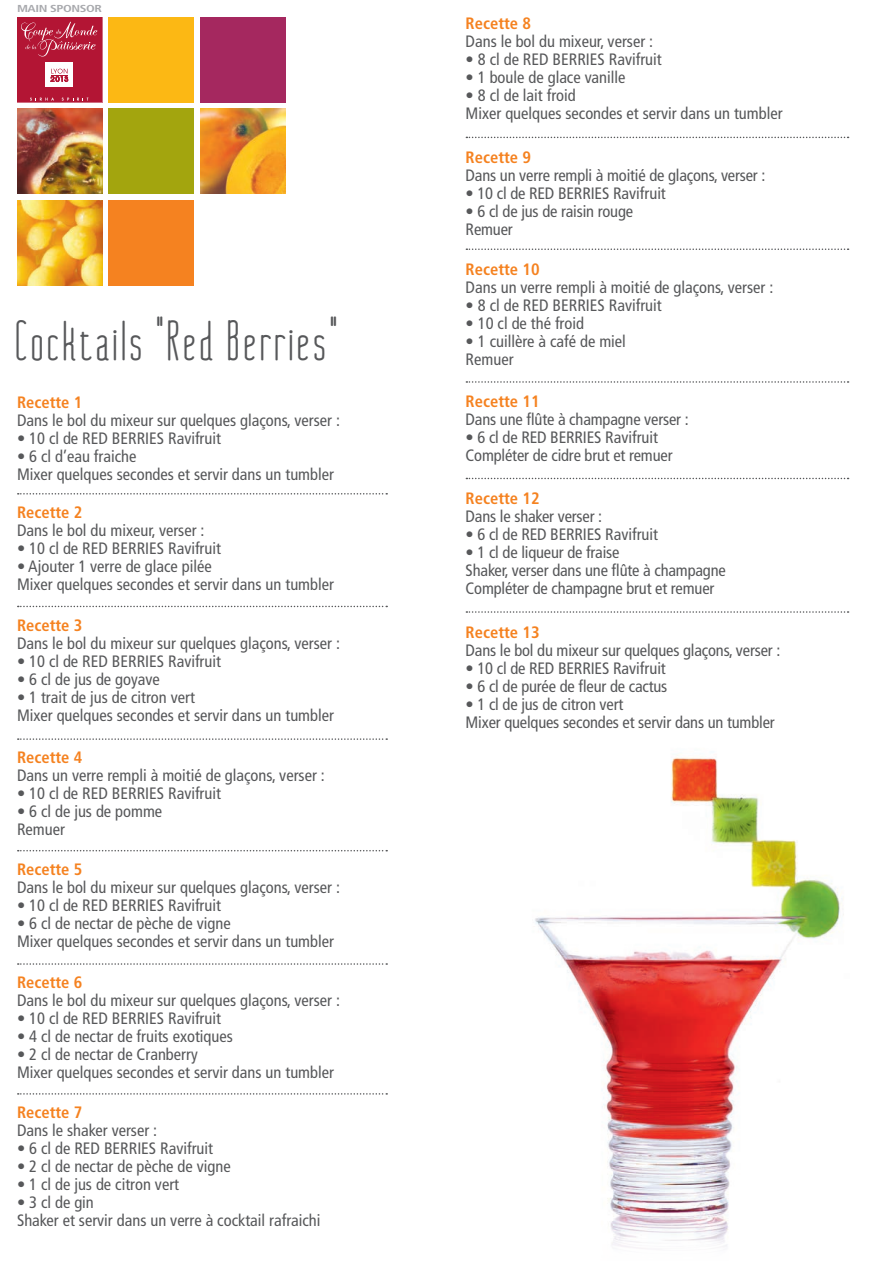
<style>
.page{position:relative;width:893px;height:1263px;background:#fff}
.page>*{position:absolute;margin:0;border:0;box-sizing:border-box;transform-origin:0 0}
.t1{font:700 48px "Nue";letter-spacing:.09em;color:#57585a}
.t2{font:condensed 16.5px/18px "Frutiger";color:#57585a}
.t3{font:700 condensed 16.5px "Frutiger";color:#f58220}
.t4{font:700 condensed 10.2px "Frutiger";letter-spacing:-.03em;color:#a8a9ad;scale:1.33 1}
.t5{font:7.2px "Avant Garde Gothic Itc T";color:#b31534;scale:1.11 1}
</style>
<div class="page">
<img style="left:535px;top:757px;width:309px;height:492px">
<svg style="left:18px;top:493px;width:369px;height:1px"></svg>
<svg style="left:18px;top:606px;width:369px;height:1px"></svg>
<svg style="left:18px;top:738px;width:369px;height:2px"></svg>
<svg style="left:18px;top:850px;width:369px;height:1px"></svg>
<svg style="left:18px;top:963px;width:369px;height:2px"></svg>
<svg style="left:18px;top:1093px;width:369px;height:2px"></svg>
<svg style="left:466px;top:248px;width:383px;height:2px"></svg>
<svg style="left:466px;top:137px;width:383px;height:1px"></svg>
<svg style="left:466px;top:381px;width:383px;height:2px"></svg>
<svg style="left:466px;top:478px;width:383px;height:1px"></svg>
<svg style="left:466px;top:611px;width:383px;height:2px"></svg>
<img style="left:17px;top:109px;width:85px;height:85px">
<div style="left:109px;top:17px;width:85px;height:85px;background:#fcb814"></div>
<div style="left:109px;top:109px;width:85px;height:85px;background:#a3a50e"></div>
<img style="left:17px;top:200px;width:85px;height:85px">
<div style="left:200px;top:17px;width:85px;height:85px;background:#a5285f"></div>
<div style="left:109px;top:200px;width:85px;height:85px;background:#f58220"></div>
<img style="left:200px;top:109px;width:85px;height:85px">
<svg style="left:17px;top:17px;width:85px;height:85px;background:#bd344e"></svg>
<p class="t4" style="left:17px;top:3px;width:65px">MAIN SPONSOR</p>
<p class="t5" style="left:51px;top:75px;width:17px">2013</p>
<h1 class="t1" style="left:17px;top:309px;width:323px">Cocktails "Red Berries"</h1>
<p class="t3" style="left:17px;top:392px;width:67px">Recette 1</p>
<p class="t2" style="left:17px;top:411px;width:325px">Dans le bol du mixeur sur quelques glaçons, verser :</p>
<p class="t2" style="left:17px;top:429px;width:206px">• 10 cl de RED BERRIES Ravifruit</p>
<p class="t2" style="left:17px;top:447px;width:318px">• 6 cl d’eau fraiche<br>Mixer quelques secondes et servir dans un tumbler</p>
<p class="t3" style="left:17px;top:502px;width:67px">Recette 2</p>
<p class="t2" style="left:17px;top:521px;width:189px">Dans le bol du mixeur, verser :</p>
<p class="t2" style="left:17px;top:539px;width:206px">• 10 cl de RED BERRIES Ravifruit</p>
<p class="t2" style="left:17px;top:557px;width:318px">• Ajouter 1 verre de glace pilée<br>Mixer quelques secondes et servir dans un tumbler</p>
<p class="t3" style="left:17px;top:615px;width:67px">Recette 3</p>
<p class="t2" style="left:17px;top:634px;width:325px">Dans le bol du mixeur sur quelques glaçons, verser :</p>
<p class="t2" style="left:17px;top:652px;width:206px">• 10 cl de RED BERRIES Ravifruit</p>
<p class="t2" style="left:17px;top:670px;width:144px">• 6 cl de jus de goyave</p>
<p class="t2" style="left:17px;top:688px;width:318px">• 1 trait de jus de citron vert<br>Mixer quelques secondes et servir dans un tumbler</p>
<p class="t3" style="left:17px;top:748px;width:67px">Recette 4</p>
<p class="t2" style="left:17px;top:767px;width:309px">Dans un verre rempli à moitié de glaçons, verser :</p>
<p class="t2" style="left:17px;top:785px;width:206px">• 10 cl de RED BERRIES Ravifruit</p>
<p class="t2" style="left:17px;top:803px;width:147px">• 6 cl de jus de pomme<br>Remuer</p>
<p class="t3" style="left:17px;top:859px;width:67px">Recette 5</p>
<p class="t2" style="left:17px;top:878px;width:325px">Dans le bol du mixeur sur quelques glaçons, verser :</p>
<p class="t2" style="left:17px;top:896px;width:206px">• 10 cl de RED BERRIES Ravifruit</p>
<p class="t2" style="left:17px;top:914px;width:318px">• 6 cl de nectar de pèche de vigne<br>Mixer quelques secondes et servir dans un tumbler</p>
<p class="t3" style="left:17px;top:973px;width:67px">Recette 6</p>
<p class="t2" style="left:17px;top:991px;width:325px">Dans le bol du mixeur sur quelques glaçons, verser :</p>
<p class="t2" style="left:17px;top:1009px;width:206px">• 10 cl de RED BERRIES Ravifruit</p>
<p class="t2" style="left:17px;top:1027px;width:217px">• 4 cl de nectar de fruits exotiques</p>
<p class="t2" style="left:17px;top:1045px;width:318px">• 2 cl de nectar de Cranberry<br>Mixer quelques secondes et servir dans un tumbler</p>
<p class="t3" style="left:17px;top:1102px;width:67px">Recette 7</p>
<p class="t2" style="left:17px;top:1121px;width:142px">Dans le shaker verser :</p>
<p class="t2" style="left:17px;top:1139px;width:198px">• 6 cl de RED BERRIES Ravifruit</p>
<p class="t2" style="left:17px;top:1157px;width:215px">• 2 cl de nectar de pèche de vigne</p>
<p class="t2" style="left:17px;top:1175px;width:164px">• 1 cl de jus de citron vert</p>
<p class="t2" style="left:17px;top:1193px;width:305px">• 3 cl de gin<br>Shaker et servir dans un verre à cocktail rafraichi</p>
<p class="t3" style="left:466px;top:14px;width:67px">Recette 8</p>
<p class="t2" style="left:466px;top:33px;width:189px">Dans le bol du mixeur, verser :</p>
<p class="t2" style="left:466px;top:51px;width:198px">• 8 cl de RED BERRIES Ravifruit</p>
<p class="t2" style="left:466px;top:69px;width:161px">• 1 boule de glace vanille</p>
<p class="t2" style="left:466px;top:87px;width:318px">• 8 cl de lait froid<br>Mixer quelques secondes et servir dans un tumbler</p>
<p class="t3" style="left:466px;top:147px;width:67px">Recette 9</p>
<p class="t2" style="left:466px;top:166px;width:301px">Dans un verre rempli à moitié de glaçons, verser :</p>
<p class="t2" style="left:466px;top:184px;width:202px">• 10 cl de RED BERRIES Ravifruit</p>
<p class="t2" style="left:466px;top:202px;width:169px">• 6 cl de jus de raisin rouge<br>Remuer</p>
<p class="t3" style="left:466px;top:259px;width:76px">Recette 10</p>
<p class="t2" style="left:466px;top:278px;width:309px">Dans un verre rempli à moitié de glaçons, verser :</p>
<p class="t2" style="left:466px;top:296px;width:198px">• 8 cl de RED BERRIES Ravifruit</p>
<p class="t2" style="left:466px;top:314px;width:120px">• 10 cl de thé froid</p>
<p class="t2" style="left:466px;top:332px;width:162px">• 1 cuillère à café de miel<br>Remuer</p>
<p class="t3" style="left:466px;top:392px;width:76px">Recette 11</p>
<p class="t2" style="left:466px;top:411px;width:224px">Dans une flûte à champagne verser :</p>
<p class="t2" style="left:466px;top:429px;width:208px">• 6 cl de RED BERRIES Ravifruit<br>Compléter de cidre brut et remuer</p>
<p class="t3" style="left:466px;top:488px;width:76px">Recette 12</p>
<p class="t2" style="left:466px;top:507px;width:138px">Dans le shaker verser :</p>
<p class="t2" style="left:466px;top:525px;width:194px">• 6 cl de RED BERRIES Ravifruit</p>
<p class="t2" style="left:466px;top:543px;width:262px">• 1 cl de liqueur de fraise<br>Shaker, verser dans une flûte à champagne<br>Compléter de champagne brut et remuer</p>
<p class="t3" style="left:466px;top:622px;width:76px">Recette 13</p>
<p class="t2" style="left:466px;top:641px;width:316px">Dans le bol du mixeur sur quelques glaçons, verser :</p>
<p class="t2" style="left:466px;top:659px;width:202px">• 10 cl de RED BERRIES Ravifruit</p>
<p class="t2" style="left:466px;top:677px;width:203px">• 6 cl de purée de fleur de cactus</p>
<p class="t2" style="left:466px;top:695px;width:311px">• 1 cl de jus de citron vert<br>Mixer quelques secondes et servir dans un tumbler</p>
</div>
